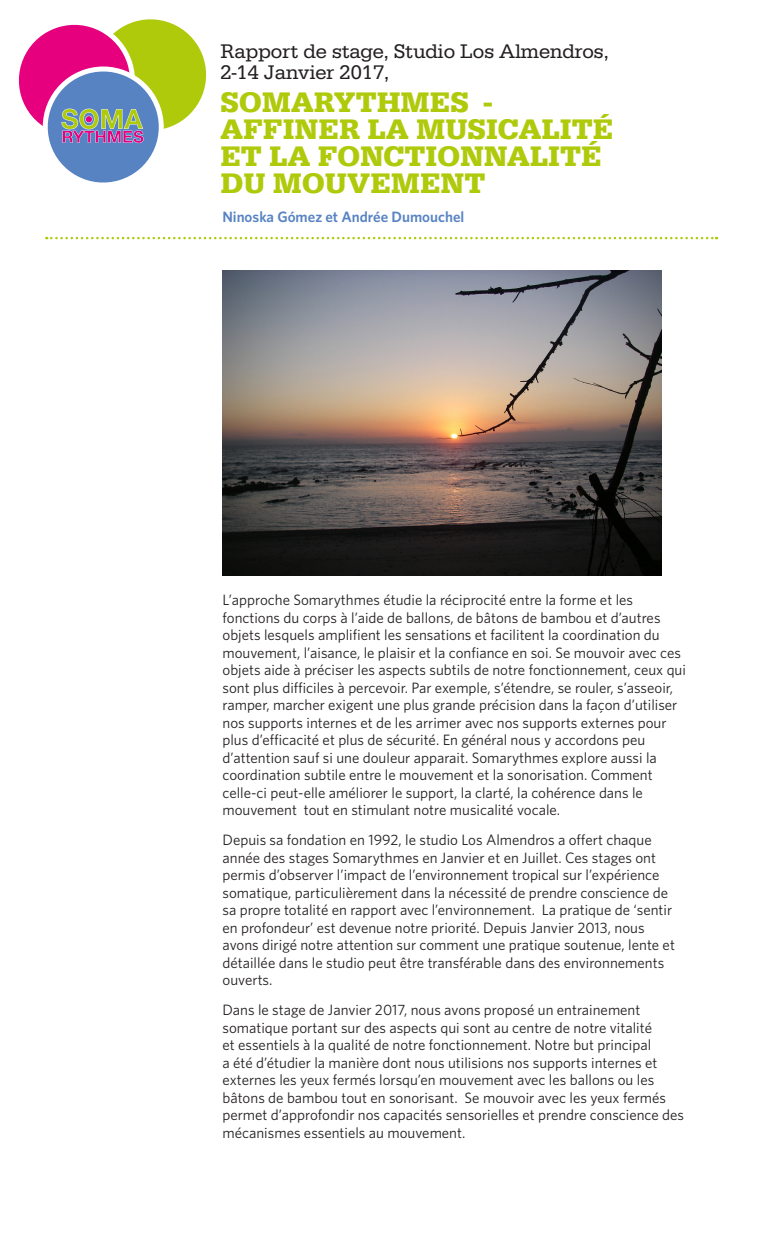
<style>
.page{position:relative;width:765px;height:1260px;background:#fff}
.page>*{position:absolute;margin:0;border:0;box-sizing:border-box;transform-origin:0 0}
.t1{font:700 29.38px/26.9px "Serifa";color:#afca0a}
.Texte_regulier{font:20.38px/21px "Serifa";color:#231f20}
.t2{font:15px/17.5px "Whitney";color:#231f20}
.Texte_regulier-2{font:600 15px "Whitney";color:#5783c3}
</style>
<div class="page">
<svg style="left:46px;top:237px;width:671px;height:2px"></svg>
<svg style="left:18px;top:19px;width:189px;height:164px"></svg>
<img style="left:60px;top:108px;width:86px;height:36px">
<img style="left:222px;top:270px;width:439px;height:305px">
<p class="Texte_regulier" style="left:221px;top:41px;width:390px">Rapport de stage, Studio Los Almendros,<br>2-14 Janvier 2017,</p>
<p class="t1" style="left:221px;top:89px;width:394px">SOMARYTHMES -<br>AFFINER LA MUSICALITÉ<br>ET LA FONCTIONNALITÉ<br>DU MOUVEMENT</p>
<p class="Texte_regulier-2" style="left:222px;top:207px;width:244px">Ninoska Gómez et Andrée Dumouchel</p>
<p class="t2" style="left:222px;top:591px;width:465px">L’approche Somarythmes étudie la réciprocité entre la forme et les fonctions du corps à l’aide de ballons, de bâtons de bambou et d’autres objets lesquels amplifient les sensations et facilitent la coordination du mouvement, l’aisance, le plaisir et la confiance en soi. Se mouvoir avec ces objets aide à préciser les aspects subtils de notre fonctionnement, ceux qui sont plus difficiles à percevoir. Par exemple, s’étendre, se rouler, s’asseoir, ramper, marcher exigent une plus grande précision dans la façon d’utiliser nos supports internes et de les arrimer avec nos supports externes pour plus d’efficacité et plus de sécurité. En général nous y accordons peu d’attention sauf si une douleur apparait. Somarythmes explore aussi la coordination subtile entre le mouvement et la sonorisation. Comment celle-ci peut-elle améliorer le support, la clarté, la cohérence dans le mouvement tout en stimulant notre musicalité vocale.</p>
<p class="t2" style="left:222px;top:831px;width:454px">Depuis sa fondation en 1992, le studio Los Almendros a offert chaque année des stages Somarythmes en Janvier et en Juillet. Ces stages ont permis d’observer l’impact de l’environnement tropical sur l’expérience somatique, particulièrement dans la nécessité de prendre conscience de sa propre totalité en rapport avec l’environnement. La pratique de ‘sentir en profondeur’ est devenue notre priorité. Depuis Janvier 2013, nous avons dirigé notre attention sur comment une pratique soutenue, lente et détaillée dans le studio peut être transférable dans des environnements ouverts.</p>
<p class="t2" style="left:222px;top:1001px;width:463px">Dans le stage de Janvier 2017, nous avons proposé un entrainement somatique portant sur des aspects qui sont au centre de notre vitalité<br>et essentiels à la qualité de notre fonctionnement. Notre but principal<br>a été d’étudier la manière dont nous utilisions nos supports internes et externes les yeux fermés lorsqu’en mouvement avec les ballons ou les bâtons de bambou tout en sonorisant. Se mouvoir avec les yeux fermés permet d’approfondir nos capacités sensorielles et prendre conscience des mécanismes essentiels au mouvement.</p>
</div>
